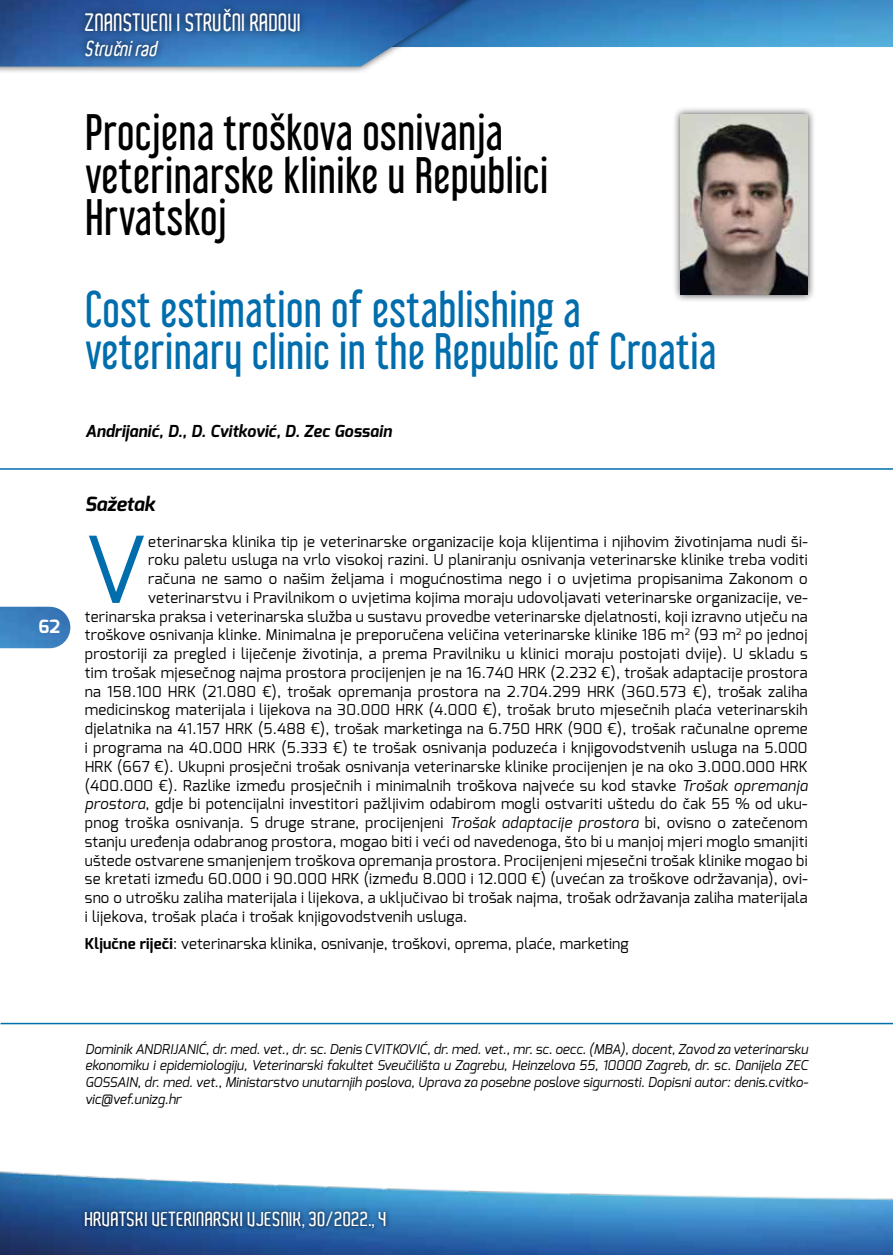
<style>
.page{position:relative;width:893px;height:1255px;background:#fff}
.page>*{position:absolute;margin:0;border:0;box-sizing:border-box;transform-origin:0 0}
.t1{font:91.8px "Exo";color:#006dad}
.t2{font:45px/42px "Libel Suit Rg";letter-spacing:.01em;color:#006dad}
.t3{font:45px/42px "Libel Suit Rg";letter-spacing:.01em;color:#000}
.t4{font:600 24px "Aldo";color:#fff;scale:.9 1}
.t5{font:italic 600 21px "Aldo";color:#fff;scale:.9 1}
.t6{font:600 19.5px "Aldo";color:#fff}
.t7{font:italic 700 19.5px "Exo";color:#000}
.t8{font:700 18.15px "Exo";color:#fff}
.t9{font:italic 700 16.5px "Exo";letter-spacing:.01em;color:#000}
.t10{font:15px "Exo";letter-spacing:.02em;color:#000}
.t11{font:italic 13.5px/16.5px "Exo";color:#000;text-align:justify}
.s1{font-family:"Libel Suit Rg";font-weight:400;font-size:22.5px}
.s2{font-family:"Libel Suit Rg";font-weight:400;font-size:18.45px}
.s3{font-style:italic}
.s4{font-weight:700}
</style>
<div class="page">
<img style="left:505px;top:0;width:388px;height:47px">
<div style="left:0;top:0;width:505px;height:75px;background:#000;opacity:.75"></div>
<img style="left:0;top:0;width:498px;height:66px">
<img style="left:0;top:1171px;width:893px;height:83px">
<img style="left:0;top:606px;width:70px;height:42px">
<div style="left:81px;top:1207px;width:309px;height:25px;background:#000;opacity:.75"></div>
<hr style="left:0;top:468px;width:893px;height:1px;background:#006dad">
<hr style="left:1px;top:1022px;width:892px;height:2px;background:#006dad">
<div style="left:672px;top:107px;width:144px;height:195px;background:#000;opacity:.75"></div>
<img style="left:681px;top:115px;width:127px;height:179px">
<div style="left:78px;top:1px;width:230px;height:63px;background:#000;opacity:.75"></div>
<p class="t8" style="left:38px;top:614px;width:23px">62</p>
<h3 class="t4" style="left:85px;top:9px;width:242px">ZNANSTVENI I STRU<span class="s1">Č</span>NI RADOVI</h3>
<h3 class="t5" style="left:85px;top:37px;width:87px">Stru<span class="s2">č</span>nirad</h3>
<h2 class="t3" style="left:85px;top:107px;width:465px">Procjena troškova osnivanja veterinarske klinike u Republici<br>Hrvatskoj</h2>
<h2 class="t2" style="left:85px;top:283px;width:633px">Cost estimation of establishing a veterinary clinic in the Republic of Croatia</h2>
<p class="t9" style="left:85px;top:420px;width:308px">Andrijanić, D., D. Cvitković, D. Zec Gossain</p>
<h3 class="t7" style="left:85px;top:491px;width:71px">Sažetak</h3>
<h1 class="t1" style="left:85px;top:511px;width:63px">V</h1>
<p class="t10" style="left:148px;top:531px;width:661px">eterinarska klinika tip je veterinarske organizacije koja klijentima i njihovim životinjama nudi ši-</p>
<p class="t10" style="left:148px;top:550px;width:661px">roku paletu usluga na vrlo visokoj razini. U planiranju osnivanja veterinarske klinike treba voditi</p>
<p class="t10" style="left:148px;top:569px;width:661px">računa ne samo o našim željama i mogućnostima nego i o uvjetima propisanima Zakonom o</p>
<p class="t10" style="left:148px;top:588px;width:661px">veterinarstvu i Pravilnikom o uvjetima kojima moraju udovoljavati veterinarske organizacije, ve-</p>
<p class="t10" style="left:85px;top:606px;width:724px">terinarska praksa i veterinarska služba u sustavu provedbe veterinarske djelatnosti, koji izravno utječu na</p>
<p class="t10" style="left:85px;top:625px;width:724px">troškove osnivanja klinke. Minimalna je preporučena veličina veterinarske klinike 186 m<sup>2</sup> (93 m<sup>2</sup> po jednoj</p>
<p class="t10" style="left:85px;top:644px;width:724px">prostoriji za pregled i liječenje životinja, a prema Pravilniku u klinici moraju postojati dvije). U skladu s</p>
<p class="t10" style="left:85px;top:663px;width:724px">tim trošak mjesečnog najma prostora procijenjen je na 16.740 HRK (2.232 €), trošak adaptacije prostora</p>
<p class="t10" style="left:85px;top:681px;width:724px">na 158.100 HRK (21.080 €), trošak opremanja prostora na 2.704.299 HRK (360.573 €), trošak zaliha</p>
<p class="t10" style="left:85px;top:700px;width:724px">medicinskog materijala i lijekova na 30.000 HRK (4.000 €), trošak bruto mjesečnih plaća veterinarskih</p>
<p class="t10" style="left:85px;top:719px;width:724px">djelatnika na 41.157 HRK (5.488 €), trošak marketinga na 6.750 HRK (900 €), trošak računalne opreme</p>
<p class="t10" style="left:85px;top:738px;width:724px">i programa na 40.000 HRK (5.333 €) te trošak osnivanja poduzeća i knjigovodstvenih usluga na 5.000</p>
<p class="t10" style="left:85px;top:756px;width:724px">HRK (667 €). Ukupni prosječni trošak osnivanja veterinarske klinike procijenjen je na oko 3.000.000 HRK</p>
<p class="t10" style="left:85px;top:775px;width:724px">(400.000 €). Razlike između prosječnih i minimalnih troškova najveće su kod stavke <span class="s3">Trošak opremanja</span></p>
<p class="t10" style="left:85px;top:794px;width:724px"><span class="s3">prostora</span>, gdje bi potencijalni investitori pažljivim odabirom mogli ostvariti uštedu do čak 55 % od uku-</p>
<p class="t10" style="left:85px;top:813px;width:724px">pnog troška osnivanja. S druge strane, procijenjeni <span class="s3">Trošak adaptacije prostora</span> bi, ovisno o zatečenom</p>
<p class="t10" style="left:85px;top:831px;width:724px">stanju uređenja odabranog prostora, mogao biti i veći od navedenoga, što bi u manjoj mjeri moglo smanjiti</p>
<p class="t10" style="left:85px;top:850px;width:724px">uštede ostvarene smanjenjem troškova opremanja prostora. Procijenjeni mjesečni trošak klinike mogao bi</p>
<p class="t10" style="left:85px;top:869px;width:724px">se kretati između 60.000 i 90.000 HRK (između 8.000 i 12.000 €) (uvećan za troškove održavanja), ovi-</p>
<p class="t10" style="left:85px;top:888px;width:724px">sno o utrošku zaliha materijala i lijekova, a uključivao bi trošak najma, trošak održavanja zaliha materijala</p>
<p class="t10" style="left:85px;top:906px;width:384px">i lijekova, trošak plaća i trošak knjigovodstvenih usluga.</p>
<p class="t10" style="left:85px;top:934px;width:545px"><span class="s4">Ključne riječi</span>: veterinarska klinika, osnivanje, troškovi, oprema, plaće, marketing</p>
<p class="t11" style="left:85px;top:1040px;width:725px">Dominik ANDRIJANIĆ, dr. med. vet., dr. sc. Denis CVITKOVIĆ, dr. med. vet., mr. sc. oecc. (MBA), docent, Zavod za veterinarsku ekonomiku i epidemiologiju, Veterinarski fakultet Sveučilišta u Zagrebu, Heinzelova 55, 10000 Zagreb, dr. sc. Danijela ZEC GOSSAIN, dr. med. vet., Ministarstvo unutarnjih poslova, Uprava za posebne poslove sigurnosti. Dopisni autor: denis.cvitko&shy;vic@vef.unizg.hr</p>
<h3 class="t6" style="left:85px;top:1207px;width:304px">HRVATSKI VETERINARSKI VJESNIK, 30/2022., 4</h3>
</div>
